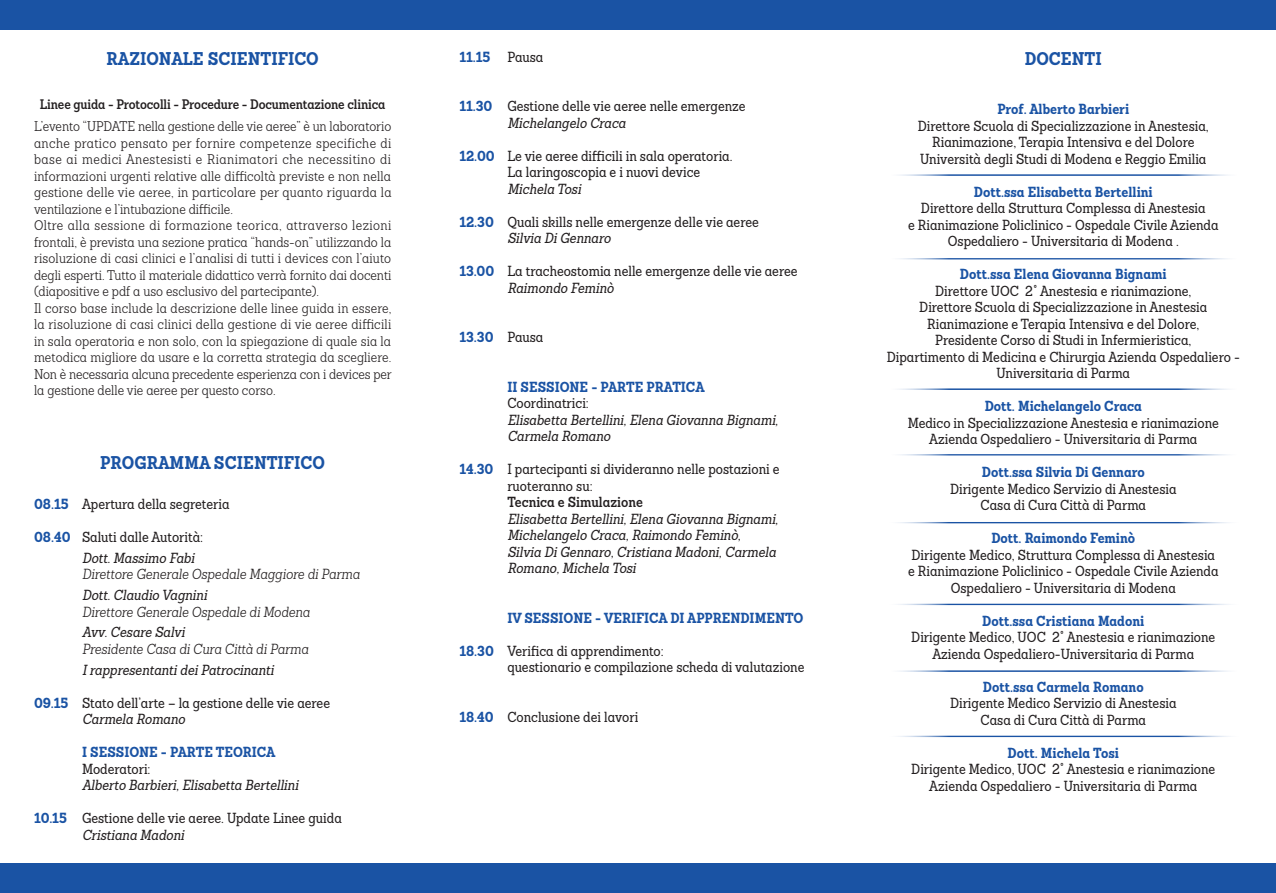
<style>
.page{position:relative;width:1276px;height:893px;background:#fff}
.page>*{position:absolute;margin:0;border:0;box-sizing:border-box;transform-origin:0 0}
.t1{font:700 condensed 18px "Sanchez";color:#1a53a4}
.t2{font:14.25px/16.5px "Sanchez Condensed";color:#231f20;text-align:center}
.t3{font:italic 14.25px/16.5px "Sanchez Condensed";color:#231f20}
.t4{font:700 condensed 14.25px "Sanchez";color:#1a53a4}
.t5{font:italic 300 condensed 14.25px "Sanchez";color:#231f20}
.t6{font:600 condensed 14.25px "Sanchez";color:#231f20}
.t7{font:300 condensed 13.65px/16.5px "Sanchez";color:#231f20;text-align:justify}
.t8{font:600 condensed 13.5px "Sanchez";letter-spacing:-.01em;color:#231f20}
.s1{font-family:"Sanchez";font-weight:700;font-stretch:condensed;color:#1a53a4}
.s2{font-family:"Sanchez Condensed";font-weight:400;font-stretch:normal;color:#231f20}
.s3{font-size:19.5px}
</style>
<div class="page">
<div style="left:0;top:0;width:1276px;height:30px;background:#1a53a4"></div>
<div style="left:0;top:863px;width:1276px;height:30px;background:#1a53a4"></div>
<hr style="left:884px;top:174px;width:358px;height:2px;background:#1a53a4">
<hr style="left:884px;top:258px;width:358px;height:2px;background:#1a53a4">
<hr style="left:884px;top:388px;width:358px;height:2px;background:#1a53a4">
<hr style="left:884px;top:454px;width:358px;height:2px;background:#1a53a4">
<hr style="left:884px;top:522px;width:358px;height:1px;background:#1a53a4">
<hr style="left:884px;top:604px;width:358px;height:1px;background:#1a53a4">
<hr style="left:884px;top:670px;width:358px;height:2px;background:#1a53a4">
<hr style="left:884px;top:736px;width:358px;height:1px;background:#1a53a4">
<p class="t1" style="left:106px;top:46px;width:214px">RAZIONALE SCIENTIFICO</p>
<p class="t8" style="left:40px;top:95px;width:347px">Linee guida - Protocolli - Procedure - Documentazione clinica</p>
<p class="t7" style="left:34px;top:118px;width:359px">L’evento “UPDATE nella gestione delle vie aeree” è un laboratorio anche pratico pensato per fornire competenze specifiche di base ai medici Anestesisti e Rianimatori che necessitino di informazioni urgenti relative alle difficoltà previste e non nella gestione delle vie aeree, in particolare per quanto riguarda la ventilazione e l’intubazione difficile.</p>
<p class="t7" style="left:34px;top:217px;width:359px">Oltre alla sessione di formazione teorica, attraverso lezioni frontali, è prevista una sezione pratica “hands-on” utilizzando la risoluzione di casi clinici e l’analisi di tutti i devices con l’aiuto degli esperti. Tutto il materiale didattico verrà fornito dai docenti (diapositive e pdf a uso esclusivo del partecipante).</p>
<p class="t7" style="left:34px;top:299px;width:359px">Il corso base include la descrizione delle linee guida in essere, la risoluzione di casi clinici della gestione di vie aeree difficili in sala operatoria e non solo, con la spiegazione di quale sia la metodica migliore da usare e la corretta strategia da scegliere.<br>Non è necessaria alcuna precedente esperienza con i devices per la gestione delle vie aeree per questo corso.</p>
<p class="t1" style="left:100px;top:450px;width:226px">PROGRAMMA SCIENTIFICO</p>
<p class="t2" style="left:34px;top:496px;width:197px"><span class="s1">08.15</span> Apertura della segreteria</p>
<p class="t2" style="left:34px;top:529px;width:171px"><span class="s1">08.40</span> Saluti dalle Autorità:</p>
<p class="t3" style="left:82px;top:549px;width:117px">Dott.Massimo Fabi</p>
<p class="t5" style="left:82px;top:565px;width:279px">Direttore Generale Ospedale Maggiore di Parma</p>
<p class="t3" style="left:82px;top:587px;width:130px">Dott.Claudio Vagnini</p>
<p class="t5" style="left:82px;top:602px;width:229px">Direttore Generale Ospedale di Modena</p>
<p class="t3" style="left:82px;top:624px;width:107px">Avv.Cesare Salvi</p>
<p class="t5" style="left:82px;top:640px;width:228px">Presidente Casa di Cura Città di Parma</p>
<p class="t3" style="left:82px;top:661px;width:196px">IrappresentantideiPatrocinanti</p>
<p class="t2" style="left:34px;top:694px;width:298px"><span class="s1">09.15</span> Stato dell’arte – la gestione delle vie aeree</p>
<p class="t3" style="left:82px;top:711px;width:108px">Carmela Romano</p>
<p class="t4" style="left:82px;top:742px;width:195px">I SESSIONE - PARTE TEORICA</p>
<p class="t2" style="left:82px;top:760px;width:70px">Moderatori:</p>
<p class="t3" style="left:82px;top:777px;width:221px">Alberto Barbieri,Elisabetta Bertellini</p>
<p class="t2" style="left:34px;top:810px;width:309px"><span class="s1">10.15</span> Gestione delle vie aeree. Update Linee guida</p>
<p class="t3" style="left:82px;top:826px;width:107px">Cristiana Madoni</p>
<p class="t4" style="left:459px;top:47px;width:86px">11.15 <span class="s2">Pausa</span></p>
<p class="t2" style="left:459px;top:98px;width:288px"><span class="s1">11.30</span> Gestione delle vie aeree nelle emergenze</p>
<p class="t3" style="left:507px;top:114px;width:123px">Michelangelo Craca</p>
<p class="t2" style="left:459px;top:147px;width:275px"><span class="s1">12.00</span> Le vie aeree difficili in sala operatoria.</p>
<p class="t2" style="left:507px;top:164px;width:194px">La laringoscopia e i nuovi device</p>
<p class="t3" style="left:507px;top:180px;width:78px">Michela Tosi</p>
<p class="t2" style="left:459px;top:213px;width:301px"><span class="s1">12.30</span> Quali skills nelle emergenze delle vie aeree</p>
<p class="t3" style="left:507px;top:230px;width:108px">Silvia DiGennaro</p>
<p class="t2" style="left:459px;top:263px;width:340px"><span class="s1">13.00</span> La tracheostomia nelle emergenze delle vie aeree</p>
<p class="t3" style="left:507px;top:279px;width:111px">Raimondo Feminò</p>
<p class="t4" style="left:459px;top:327px;width:86px">13.30 <span class="s2">Pausa</span></p>
<p class="t4" style="left:507px;top:377px;width:199px">II SESSIONE - PARTE PRATICA</p>
<p class="t2" style="left:507px;top:395px;width:83px">Coordinatrici:</p>
<p class="t3" style="left:507px;top:411px;width:275px">Elisabetta Bertellini,Elena Giovanna Bignami,<br>Carmela Romano</p>
<p class="t2" style="left:507px;top:461px;width:274px;text-align:left;text-indent:-48px"><span class="s1">14.30</span> I partecipanti si divideranno nelle postazioni e ruoteranno su:</p>
<p class="t6" style="left:507px;top:493px;width:137px">Tecnica e Simulazione</p>
<p class="t3" style="left:507px;top:510px;width:275px">Elisabetta Bertellini,Elena Giovanna Bignami,<br>Michelangelo Craca,Raimondo Feminò,</p>
<p class="t3" style="left:507px;top:543px;width:273px">Silvia DiGennaro,Cristiana Madoni,Carmela<br>Romano,Michela Tosi</p>
<p class="t4" style="left:507px;top:608px;width:298px">IV SESSIONE - VERIFICA DI APPRENDIMENTO</p>
<p class="t2" style="left:459px;top:642px;width:206px"><span class="s1">18.30</span> Verifica di apprendimento:</p>
<p class="t2" style="left:507px;top:659px;width:299px">questionario e compilazione scheda di valutazione</p>
<p class="t2" style="left:459px;top:708px;width:180px"><span class="s1">18.40</span> Conclusione dei lavori</p>
<p class="t1" style="left:1024px;top:46px;width:78px">DOCENTI</p>
<p class="t4" style="left:997px;top:99px;width:133px">Prof. Alberto Barbieri</p>
<p class="t2" style="left:918px;top:117px;width:292px">Direttore Scuola di Specializzazione in Anestesia,</p>
<p class="t2" style="left:932px;top:134px;width:264px">Rianimazione, Terapia Intensiva e del Dolore</p>
<p class="t2" style="left:920px;top:150px;width:288px">Università degli Studi di Modena e Reggio Emilia</p>
<p class="t4" style="left:974px;top:182px;width:180px">Dott.ssa Elisabetta Bertellini</p>
<p class="t2" style="left:921px;top:200px;width:286px">Direttore della Struttura Complessa di Anestesia</p>
<p class="t2" style="left:908px;top:216px;width:312px">e Rianimazione Policlinico - Ospedale Civile Azienda</p>
<p class="t2" style="left:948px;top:233px;width:232px">Ospedaliero - Universitaria di Modena .</p>
<p class="t4" style="left:960px;top:264px;width:208px">Dott.ssa Elena Giovanna Bignami</p>
<p class="t2" style="left:935px;top:282px;width:258px">Direttore UOC 2<span class="s3">°</span> Anestesia e rianimazione,</p>
<p class="t2" style="left:919px;top:299px;width:290px">Direttore Scuola di Specializzazione in Anestesia</p>
<p class="t2" style="left:927px;top:315px;width:274px">Rianimazione e Terapia Intensiva e del Dolore,</p>
<p class="t2" style="left:935px;top:332px;width:258px">Presidente Corso di Studi in Infermieristica,</p>
<p class="t2" style="left:886px;top:348px;width:355px">Dipartimento di Medicina e Chirurgia Azienda Ospedaliero -<br>Universitaria di Parma</p>
<p class="t4" style="left:984px;top:396px;width:159px">Dott. Michelangelo Craca</p>
<p class="t2" style="left:907px;top:414px;width:313px">Medico in Specializzazione Anestesia e rianimazione</p>
<p class="t2" style="left:929px;top:431px;width:270px">Azienda Ospedaliero - Universitaria di Parma</p>
<p class="t4" style="left:982px;top:462px;width:164px">Dott.ssa Silvia Di Gennaro</p>
<p class="t2" style="left:950px;top:480px;width:228px">Dirigente Medico Servizio di Anestesia</p>
<p class="t2" style="left:980px;top:497px;width:167px">Casa di Cura Città di Parma</p>
<p class="t4" style="left:991px;top:528px;width:145px">Dott. Raimondo Feminò</p>
<p class="t2" style="left:911px;top:546px;width:305px">Dirigente Medico, Struttura Complessa di Anestesia</p>
<p class="t2" style="left:908px;top:563px;width:312px">e Rianimazione Policlinico - Ospedale Civile Azienda</p>
<p class="t2" style="left:950px;top:579px;width:226px">Ospedaliero - Universitaria di Modena</p>
<p class="t4" style="left:982px;top:611px;width:163px">Dott.ssa Cristiana Madoni</p>
<p class="t2" style="left:911px;top:629px;width:306px">Dirigente Medico, UOC 2<span class="s3">°</span> Anestesia e rianimazione</p>
<p class="t2" style="left:932px;top:645px;width:263px">Azienda Ospedaliero-Universitaria di Parma</p>
<p class="t4" style="left:983px;top:677px;width:162px">Dott.ssa Carmela Romano</p>
<p class="t2" style="left:950px;top:695px;width:228px">Dirigente Medico Servizio di Anestesia</p>
<p class="t2" style="left:980px;top:711px;width:167px">Casa di Cura Città di Parma</p>
<p class="t4" style="left:1007px;top:743px;width:113px">Dott. Michela Tosi</p>
<p class="t2" style="left:911px;top:761px;width:306px">Dirigente Medico, UOC 2<span class="s3">°</span> Anestesia e rianimazione</p>
<p class="t2" style="left:929px;top:777px;width:270px">Azienda Ospedaliero - Universitaria di Parma</p>
</div>
